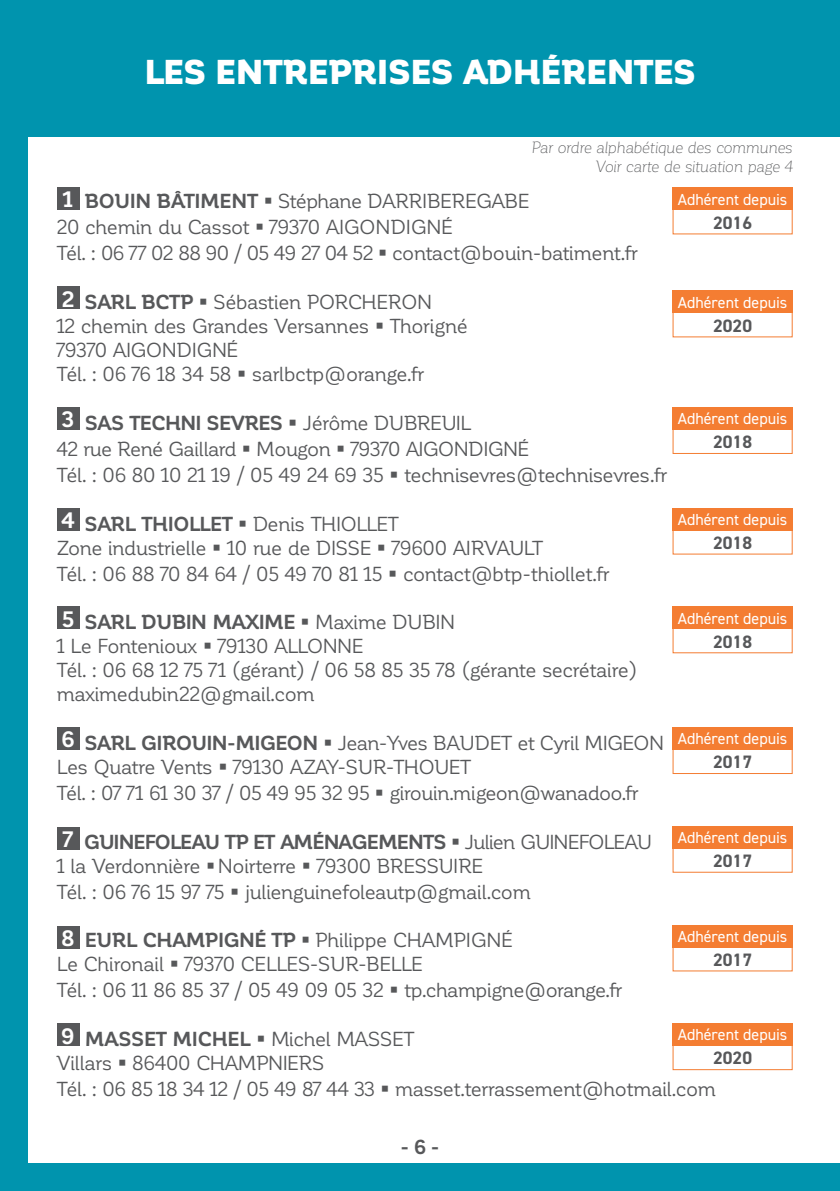
<style>
.page{position:relative;width:840px;height:1191px;background:#fff}
.page>*{position:absolute;margin:0;border:0;box-sizing:border-box;transform-origin:0 0}
.t1{font:900 34px "Corporative";letter-spacing:.01em;color:#fff}
.t2{font:20px/24px "Corporative";letter-spacing:-.015em;color:#57585a}
.t3{font:700 20px "Corporative";letter-spacing:-.015em;color:#57585a}
.t4{font:700 18px "DIN2014";color:#57585a}
.t5{font:16px "DIN2014";color:#fff}
.t6{font:italic 300 16px/19.2px "Corporative";letter-spacing:-.03em;color:#57585a;text-align:right}
.s1{font-weight:700;font-size:22px;color:#fff}
.s2{font-weight:700}
.s3{font-size:22px;color:#fff}
.s4{font-weight:400}
</style>
<div class="page">
<div style="left:0;top:0;width:839px;height:1191px;background:#0094ae"></div>
<div style="left:28px;top:28px;width:811px;height:1134px;background:#fff"></div>
<div style="left:0;top:0;width:839px;height:136px;background:#0094ae"></div>
<div style="left:57px;top:187px;width:22px;height:23px;background:#57585a"></div>
<div style="left:672px;top:188px;width:120px;height:22px;background:#f47d32"></div>
<div style="left:672px;top:209px;width:120px;height:25px;border:1px solid #f47d32"></div>
<div style="left:57px;top:286px;width:22px;height:23px;background:#57585a"></div>
<div style="left:672px;top:291px;width:120px;height:22px;background:#f47d32"></div>
<div style="left:672px;top:312px;width:120px;height:25px;border:1px solid #f47d32"></div>
<div style="left:57px;top:407px;width:22px;height:23px;background:#57585a"></div>
<div style="left:672px;top:407px;width:120px;height:23px;background:#f47d32"></div>
<div style="left:672px;top:428px;width:120px;height:26px;border:1px solid #f47d32"></div>
<div style="left:57px;top:508px;width:22px;height:22px;background:#57585a"></div>
<div style="left:672px;top:508px;width:120px;height:22px;background:#f47d32"></div>
<div style="left:672px;top:529px;width:120px;height:25px;border:1px solid #f47d32"></div>
<div style="left:57px;top:606px;width:22px;height:23px;background:#57585a"></div>
<div style="left:672px;top:606px;width:120px;height:23px;background:#f47d32"></div>
<div style="left:672px;top:628px;width:120px;height:25px;border:1px solid #f47d32"></div>
<div style="left:57px;top:727px;width:22px;height:23px;background:#57585a"></div>
<div style="left:672px;top:727px;width:120px;height:23px;background:#f47d32"></div>
<div style="left:672px;top:748px;width:120px;height:26px;border:1px solid #f47d32"></div>
<div style="left:57px;top:827px;width:22px;height:23px;background:#57585a"></div>
<div style="left:672px;top:826px;width:120px;height:22px;background:#f47d32"></div>
<div style="left:672px;top:847px;width:120px;height:25px;border:1px solid #f47d32"></div>
<div style="left:57px;top:926px;width:22px;height:23px;background:#57585a"></div>
<div style="left:672px;top:924px;width:120px;height:23px;background:#f47d32"></div>
<div style="left:672px;top:946px;width:120px;height:25px;border:1px solid #f47d32"></div>
<div style="left:57px;top:1023px;width:22px;height:23px;background:#57585a"></div>
<div style="left:672px;top:1023px;width:120px;height:23px;background:#f47d32"></div>
<div style="left:672px;top:1044px;width:120px;height:26px;border:1px solid #f47d32"></div>
<h1 class="t1" style="left:144px;top:53px;width:552px">LES ENTREPRISES ADHÉRENTES</h1>
<p class="t6" style="left:531px;top:138px;width:262px">Par ordre alphabétique des communes<br>Voir carte de situation page 4</p>
<p class="t2" style="left:57px;top:189px;width:473px;line-height:26px;text-indent:6px"><span class="s1">1</span> <span class="s2">BOUIN BÂTIMENT</span> ▪ Stéphane DARRIBEREGABE<br>20 chemin du Cassot ▪ 79370 AIGONDIGNÉ</p>
<p class="t5" style="left:677px;top:189px;width:111px">Adhérent depuis</p>
<p class="t4" style="left:712px;top:210px;width:40px">2016</p>
<p class="t2" style="left:57px;top:242px;width:582px">Tél. : 06 77 02 88 90 / 05 49 27 04 52 ▪ contact@bouin-batiment.fr</p>
<p class="t2" style="left:57px;top:290px;width:412px"><span class="s1">2</span> <span class="s2">SARL BCTP</span> ▪ Sébastien PORCHERON<br>12 chemin des Grandes Versannes ▪ Thorigné</p>
<p class="t5" style="left:677px;top:292px;width:111px">Adhérent depuis</p>
<p class="t4" style="left:712px;top:313px;width:40px">2020</p>
<p class="t2" style="left:57px;top:338px;width:369px">79370 AIGONDIGNÉ<br>Tél. : 06 76 18 34 58 ▪ sarlbctp@orange.fr</p>
<p class="t3" style="left:62px;top:412px;width:410px"><span class="s3">3</span> SAS TECHNI SEVRES ▪ <span class="s4">Jérôme DUBREUIL</span></p>
<p class="t5" style="left:677px;top:409px;width:111px">Adhérent depuis</p>
<p class="t4" style="left:712px;top:430px;width:40px">2018</p>
<p class="t2" style="left:57px;top:436px;width:611px;line-height:26px">42 rue René Gaillard ▪ Mougon ▪ 79370 AIGONDIGNÉ<br>Tél. : 06 80 10 21 19 / 05 49 24 69 35 ▪ technisevres@technisevres.fr</p>
<p class="t2" style="left:57px;top:512px;width:487px"><span class="s1">4</span> <span class="s2">SARL THIOLLET</span> ▪ Denis THIOLLET<br>Zone industrielle ▪ 10 rue de DISSE ▪ 79600 AIRVAULT</p>
<p class="t5" style="left:677px;top:509px;width:111px">Adhérent depuis</p>
<p class="t4" style="left:712px;top:530px;width:40px">2018</p>
<p class="t2" style="left:57px;top:562px;width:554px">Tél. : 06 88 70 84 64 / 05 49 70 81 15 ▪ contact@btp-thiollet.fr</p>
<p class="t2" style="left:57px;top:610px;width:400px"><span class="s1">5</span> <span class="s2">SARL DUBIN MAXIME</span> ▪ Maxime DUBIN<br>1 Le Fontenioux ▪ 79130 ALLONNE</p>
<p class="t5" style="left:677px;top:608px;width:111px">Adhérent depuis</p>
<p class="t4" style="left:712px;top:629px;width:40px">2018</p>
<p class="t2" style="left:57px;top:658px;width:582px">Tél. : 06 68 12 75 71 (gérant) / 06 58 85 35 78 (gérante secrétaire) maximedubin22@gmail.com</p>
<p class="t2" style="left:57px;top:731px;width:608px"><span class="s1">6</span> <span class="s2">SARL GIROUIN-MIGEON</span> ▪ Jean-Yves BAUDET et Cyril MIGEON<br>Les Quatre Vents ▪ 79130 AZAY-SUR-THOUET</p>
<p class="t5" style="left:677px;top:728px;width:111px">Adhérent depuis</p>
<p class="t4" style="left:712px;top:750px;width:40px">2017</p>
<p class="t2" style="left:57px;top:781px;width:583px">Tél. : 07 71 61 30 37 / 05 49 95 32 95 ▪ girouin.migeon@wanadoo.fr</p>
<p class="t2" style="left:57px;top:830px;width:596px;text-indent:7px"><span class="s1">7</span> <span class="s2">GUINEFOLEAU TP ET AMÉNAGEMENTS</span> ▪ Julien GUINEFOLEAU<br>1 la Verdonnière ▪Noirterre ▪ 79300 BRESSUIRE</p>
<p class="t5" style="left:677px;top:827px;width:111px">Adhérent depuis</p>
<p class="t4" style="left:712px;top:848px;width:40px">2017</p>
<p class="t2" style="left:57px;top:880px;width:475px">Tél. : 06 76 15 97 75 ▪ julienguinefoleautp@gmail.com</p>
<p class="t2" style="left:57px;top:928px;width:457px"><span class="s1">8</span> <span class="s2">EURL CHAMPIGNÉ TP</span> ▪ Philippe CHAMPIGNÉ<br>Le Chironail ▪ 79370 CELLES-SUR-BELLE</p>
<p class="t5" style="left:677px;top:926px;width:111px">Adhérent depuis</p>
<p class="t4" style="left:712px;top:947px;width:40px">2017</p>
<p class="t2" style="left:57px;top:978px;width:566px">Tél. : 06 11 86 85 37 / 05 49 09 05 32 ▪ tp.champigne@orange.fr</p>
<p class="t2" style="left:57px;top:1027px;width:359px"><span class="s1">9</span> <span class="s2">MASSET MICHEL</span> ▪ Michel MASSET<br>Villars ▪ 86400 CHAMPNIERS</p>
<p class="t5" style="left:677px;top:1024px;width:111px">Adhérent depuis</p>
<p class="t4" style="left:712px;top:1046px;width:40px">2020</p>
<p class="t2" style="left:57px;top:1077px;width:660px">Tél. : 06 85 18 34 12 / 05 49 87 44 33 ▪ masset.terrassement@hotmail.com</p>
<p class="t3" style="left:400px;top:1135px;width:40px">- 6 -</p>
</div>
